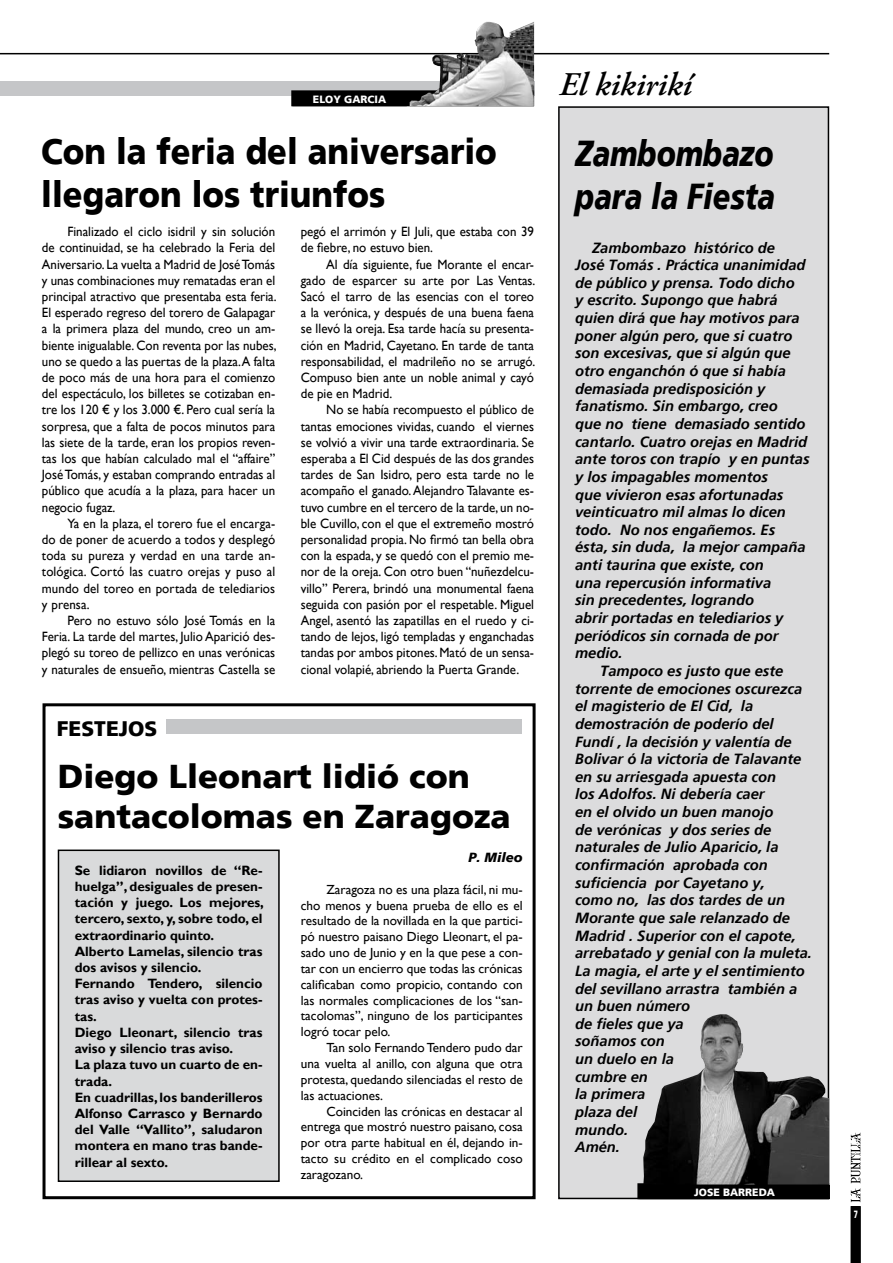
<style>
.page{position:relative;width:893px;height:1263px;background:#fff}
.page>*{position:absolute;margin:0;border:0;box-sizing:border-box;transform-origin:0 0}
.t1{font:900 36px/43.2px "Frutiger";color:#000;scale:.9 1}
.t2{font:italic 900 36px/43.2px "Frutiger";color:#000;scale:.8 1}
.t3{font:900 33px/39.6px "Frutiger";color:#000}
.t4{font:italic 600 33px "Adobe Garamond Pro";color:#000}
.t5{font:900 21px "Frutiger";color:#000}
.t6{font:italic 700 14.7px "Frutiger Linotype";color:#000}
.t7{font:13.5px/16.2px "Gill Sans";color:#000;text-align:justify;scale:.96 1}
.t8{font:700 13.5px/16.2px "Gill Sans";color:#000}
.t9{font:13.2px/15.9px "Gill Sans";color:#000;text-align:justify}
.t10{font:italic 900 13.2px "Frutiger";color:#000}
.t11{font:900 10.5px "Frutiger";color:#fff}
.t12{font:900 10.5px "Frutiger";color:#fff;scale:.65 1}
</style>
<div class="page">
<hr style="left:0;top:53px;width:829px;height:1px;background:#000">
<svg style="left:850px;top:1132px;width:11px;height:131px"></svg>
<div style="left:559px;top:107px;width:269px;height:1091px;background:#dcdcdd"></div>
<div style="left:558px;top:106px;width:271px;height:1093px;border:2px solid #000"></div>
<div style="left:638px;top:1184px;width:190px;height:14px;background:#000"></div>
<div style="left:637px;top:1183px;width:192px;height:16px;border:2px solid #000"></div>
<div style="left:639px;top:1185px;width:191px;height:14px;border:2px solid #000"></div>
<img style="left:643px;top:1014px;width:186px;height:170px">
<div style="left:0;top:81px;width:534px;height:15px;background:#c5c6c8"></div>
<div style="left:167px;top:719px;width:355px;height:15px;background:#c5c6c8"></div>
<div style="left:292px;top:91px;width:241px;height:15px;background:#000"></div>
<div style="left:291px;top:90px;width:243px;height:16px;border:2px solid #000"></div>
<img style="left:410px;top:22px;width:124px;height:84px">
<div style="left:43px;top:703px;width:493px;height:496px;border:3px solid #000"></div>
<div style="left:58px;top:850px;width:221px;height:331px;background:#d9dadb"></div>
<div style="left:58px;top:849px;width:222px;height:333px;border:2px solid #000"></div>
<p class="t11" style="left:313px;top:93px;width:75px">ELOY GARCIA</p>
<h1 class="t1" style="left:41px;top:129px;width:508px">Con la feria del aniversario llegaron los triunfos</h1>
<p class="t7" style="left:42px;top:224px;width:246px;text-indent:26px">Finalizado el ciclo isidril y sin solución de continuidad, se ha celebrado la Feria del Aniversario. La vuelta a Madrid de José Tomás y unas combinaciones muy rematadas eran el principal atractivo que presentaba esta feria.<br>El esperado regreso del torero de Galapagar a la primera plaza del mundo, creo un am&shy;biente inigualable. Con reventa por las nubes, uno se quedo a las puertas de la plaza.A falta de poco más de una hora para el comienzo del espectáculo, los billetes se cotizaban en&shy;tre los 120 € y los 3.000 €. Pero cual sería la sorpresa, que a falta de pocos minutos para las siete de la tarde, eran los propios reven&shy;tas los que habían calculado mal el “affaire” José Tomás, y estaban comprando entradas al público que acudía a la plaza, para hacer un negocio fugaz.</p>
<p class="t7" style="left:42px;top:515px;width:245px;text-indent:26px">Ya en la plaza, el torero fue el encarga&shy;do de poner de acuerdo a todos y desplegó toda su pureza y verdad en una tarde an&shy;tológica. Cortó las cuatro orejas y puso al mundo del toreo en portada de telediarios y prensa.</p>
<p class="t7" style="left:42px;top:613px;width:245px;text-indent:26px">Pero no estuvo sólo José Tomás en la Feria. La tarde del martes, Julio Aparició des&shy;plegó su toreo de pellizco en unas verónicas y naturales de ensueño, mientras Castella se</p>
<h3 class="t5" style="left:57px;top:715px;width:102px">FESTEJOS</h3>
<p class="t7" style="left:301px;top:224px;width:245px">pegó el arrimón y El Juli, que estaba con 39 de fiebre, no estuvo bien.</p>
<p class="t7" style="left:301px;top:256px;width:246px;text-indent:26px">Al día siguiente, fue Morante el encar&shy;gado de esparcer su arte por Las Ventas.<br>Sacó el tarro de las esencias con el toreo a la verónica, y después de una buena faena se llevó la oreja. Esa tarde hacía su presenta&shy;ción en Madrid, Cayetano. En tarde de tanta responsabilidad, el madrileño no se arrugó.<br>Compuso bien ante un noble animal y cayó de pie en Madrid.</p>
<p class="t7" style="left:301px;top:402px;width:245px;text-indent:26px">No se había recompuesto el público de tantas emociones vividas, cuando el viernes se volvió a vivir una tarde extraordinaria. Se esperaba a El Cid después de las dos grandes tardes de San Isidro, pero esta tarde no le acompaño el ganado. Alejandro Talavante es&shy;tuvo cumbre en el tercero de la tarde, un no&shy;ble Cuvillo, con el que el extremeño mostró personalidad propia. No firmó tan bella obra con la espada, y se quedó con el premio me&shy;nor de la oreja. Con otro buen “nuñezdelcu&shy;villo” Perera, brindó una monumental faena seguida con pasión por el respetable. Miguel Angel, asentó las zapatillas en el ruedo y ci&shy;tando de lejos, ligó templadas y enganchadas tandas por ambos pitones. Mató de un sensa&shy;cional volapié, abriendo la Puerta Grande.</p>
<h2 class="t3" style="left:58px;top:757px;width:455px">Diego Lleonart lidió con santacolomas en Zaragoza</h2>
<p class="t8" style="left:75px;top:862px;width:191px">Se lidiaron novillos de “Re&shy;huelga”, desiguales de presen&shy;tación y juego. Los mejores, tercero, sexto, y, sobre todo, el extraordinario quinto.<br>Alberto Lamelas, silencio tras dos avisos y silencio.<br>Fernando Tendero, silencio tras aviso y vuelta con protes&shy;tas.<br>Diego Lleonart, silencio tras aviso y silencio tras aviso.<br>La plaza tuvo un cuarto de en&shy;trada.<br>En cuadrillas, los banderilleros<br>Alfonso Carrasco y Bernardo del Valle “Vallito”, saludaron montera en mano tras bande&shy;rillear al sexto.</p>
<p class="t10" style="left:468px;top:849px;width:56px">P. Mileo</p>
<p class="t9" style="left:301px;top:881px;width:223px;text-indent:26px">Zaragoza no es una plaza fácil, ni mu&shy;cho menos y buena prueba de ello es el resultado de la novillada en la que partici&shy;pó nuestro paisano Diego Lleonart, el pa&shy;sado uno de Junio y en la que pese a con&shy;tar con un encierro que todas las crónicas calificaban como propicio, contando con las normales complicaciones de los “san&shy;tacolomas”, ninguno de los participantes logró tocar pelo.</p>
<p class="t9" style="left:301px;top:1040px;width:223px;text-indent:26px">Tan solo Fernando Tendero pudo dar una vuelta al anillo, con alguna que otra protesta, quedando silenciadas el resto de las actuaciones.</p>
<p class="t9" style="left:301px;top:1103px;width:223px;text-indent:26px">Coinciden las crónicas en destacar al entrega que mostró nuestro paisano, cosa por otra parte habitual en él, dejando in&shy;tacto su crédito en el complicado coso zaragozano.</p>
<h2 class="t4" style="left:559px;top:66px;width:134px">El kikirikí</h2>
<h1 class="t2" style="left:575px;top:131px;width:251px">Zambombazo para la Fiesta</h1>
<p class="t6" style="left:592px;top:238px;width:184px">Zambombazo histórico de</p>
<p class="t6" style="left:575px;top:256px;width:232px">José Tomás . Práctica unanimidad</p>
<p class="t6" style="left:575px;top:274px;width:221px">de público y prensa. Todo dicho</p>
<p class="t6" style="left:575px;top:291px;width:204px">y escrito. Supongo que habrá</p>
<p class="t6" style="left:575px;top:309px;width:226px">quien dirá que hay motivos para</p>
<p class="t6" style="left:575px;top:326px;width:219px">poner algún pero, que si cuatro</p>
<p class="t6" style="left:575px;top:344px;width:217px">son excesivas, que si algún que</p>
<p class="t6" style="left:575px;top:362px;width:212px">otro enganchón ó que si había</p>
<p class="t6" style="left:575px;top:379px;width:192px">demasiada predisposición y</p>
<p class="t6" style="left:575px;top:397px;width:204px">fanatismo. Sin embargo, creo</p>
<p class="t6" style="left:575px;top:415px;width:232px">que no tiene demasiado sentido</p>
<p class="t6" style="left:575px;top:432px;width:233px">cantarlo. Cuatro orejas en Madrid</p>
<p class="t6" style="left:575px;top:450px;width:236px">ante toros con trapío y en puntas</p>
<p class="t6" style="left:575px;top:468px;width:194px">y los impagables momentos</p>
<p class="t6" style="left:575px;top:485px;width:210px">que vivieron esas afortunadas</p>
<p class="t6" style="left:575px;top:503px;width:212px">veinticuatro mil almas lo dicen</p>
<p class="t6" style="left:575px;top:520px;width:202px">todo. No nos engañemos. Es</p>
<p class="t6" style="left:575px;top:538px;width:232px">ésta, sin duda, la mejor campaña</p>
<p class="t6" style="left:575px;top:556px;width:190px">anti taurina que existe, con</p>
<p class="t6" style="left:575px;top:573px;width:198px">una repercusión informativa</p>
<p class="t6" style="left:575px;top:591px;width:180px">sin precedentes, logrando</p>
<p class="t6" style="left:575px;top:609px;width:210px">abrir portadas en telediarios y</p>
<p class="t6" style="left:575px;top:626px;width:205px">periódicos sin cornada de por</p>
<p class="t6" style="left:575px;top:644px;width:49px">medio.</p>
<p class="t6" style="left:600px;top:662px;width:184px">Tampoco es justo que este</p>
<p class="t6" style="left:575px;top:679px;width:229px">torrente de emociones oscurezca</p>
<p class="t6" style="left:575px;top:697px;width:180px">el magisterio de El Cid, la</p>
<p class="t6" style="left:575px;top:715px;width:200px">demostración de poderío del</p>
<p class="t6" style="left:575px;top:732px;width:218px">Fundí , la decisión y valentía de</p>
<p class="t6" style="left:575px;top:750px;width:228px">Bolivar ó la victoria de Talavante</p>
<p class="t6" style="left:575px;top:767px;width:202px">en su arriesgada apuesta con</p>
<p class="t6" style="left:575px;top:785px;width:191px">los Adolfos. Ni debería caer</p>
<p class="t6" style="left:575px;top:803px;width:200px">en el olvido un buen manojo</p>
<p class="t6" style="left:575px;top:820px;width:198px">de verónicas y dos series de</p>
<p class="t6" style="left:575px;top:838px;width:205px">naturales de Julio Aparicio, la</p>
<p class="t6" style="left:575px;top:856px;width:194px">confirmación aprobada con</p>
<p class="t6" style="left:575px;top:873px;width:191px">suficiencia por Cayetano y,</p>
<p class="t6" style="left:575px;top:891px;width:211px">como no, las dos tardes de un</p>
<p class="t6" style="left:575px;top:909px;width:216px">Morante que sale relanzado de</p>
<p class="t6" style="left:575px;top:926px;width:222px">Madrid . Superior con el capote,</p>
<p class="t6" style="left:575px;top:944px;width:238px">arrebatado y genial con la muleta.</p>
<p class="t6" style="left:575px;top:961px;width:231px">La magia, el arte y el sentimiento</p>
<p class="t6" style="left:575px;top:979px;width:224px">del sevillano arrastra también a</p>
<p class="t6" style="left:575px;top:997px;width:117px">un buen número</p>
<p class="t6" style="left:575px;top:1014px;width:110px">de fieles que ya</p>
<p class="t6" style="left:575px;top:1032px;width:91px">soñamos con</p>
<p class="t6" style="left:575px;top:1050px;width:100px">un duelo en la</p>
<p class="t6" style="left:575px;top:1067px;width:74px">cumbre en</p>
<p class="t6" style="left:575px;top:1085px;width:72px">la primera</p>
<p class="t6" style="left:575px;top:1103px;width:64px">plaza del</p>
<p class="t6" style="left:575px;top:1120px;width:55px">mundo.</p>
<p class="t6" style="left:575px;top:1138px;width:46px">Amén.</p>
<p class="t11" style="left:694px;top:1186px;width:82px">JOSE BARREDA</p>
<p class="t12" style="left:854px;top:1207px;width:8px">7</p>
</div>
